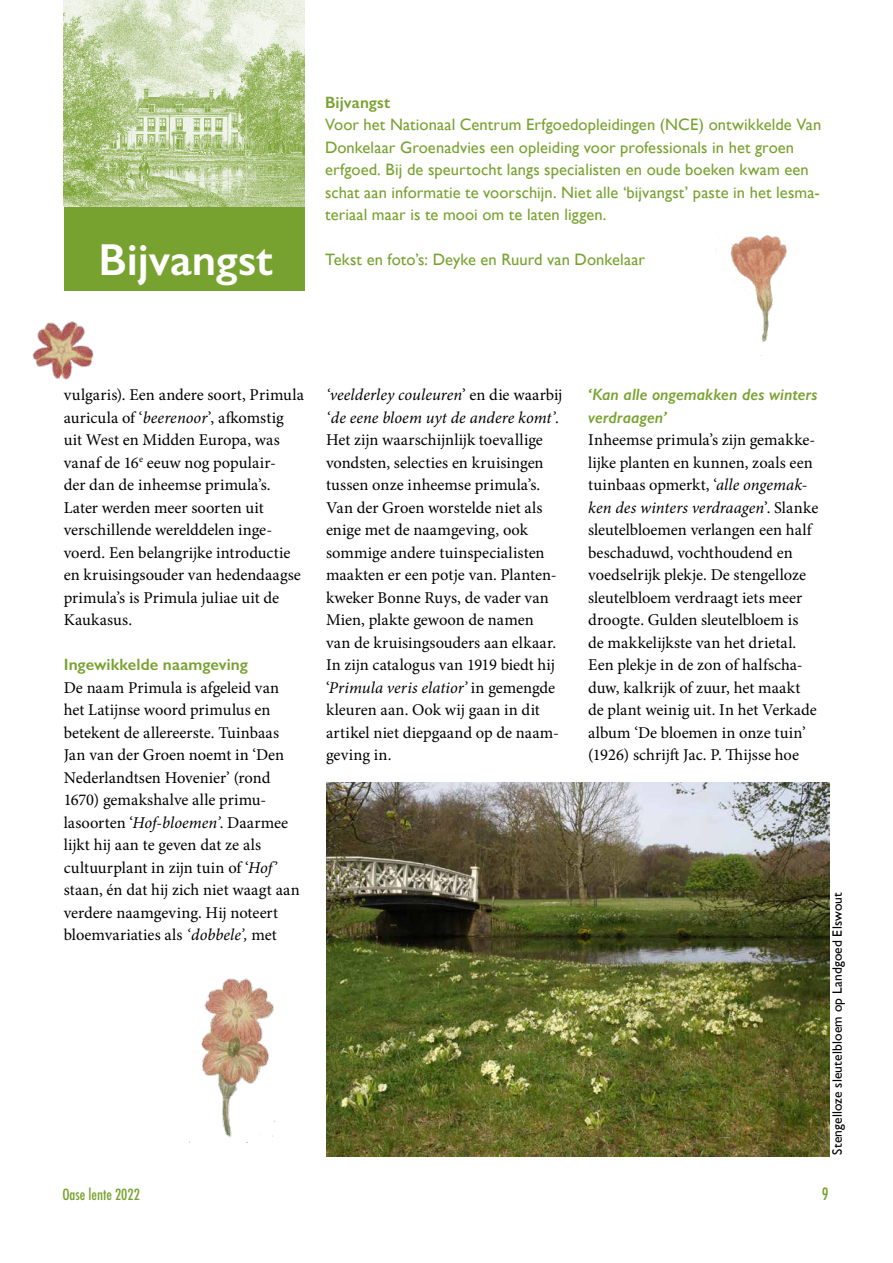
<style>
.page{position:relative;width:893px;height:1263px;background:#fff}
.page>*{position:absolute;margin:0;border:0;box-sizing:border-box;transform-origin:0 0}
.t1{font:600 45px "Gill Sans";color:#fff}
.t2{font:16.5px/22.5px "Minion Pro";color:#000}
.t3{font:16.5px/22.5px "Gill Sans";letter-spacing:.005em;color:#78a22f}
.t4{font:italic 600 16.5px/22.5px "Gill Sans";color:#78a22f}
.t5{font:600 16.5px "Gill Sans";letter-spacing:.005em;color:#78a22f}
.t6{font:500 condensed 16.5px "Futura";color:#78a22f}
.t7{font:500 condensed 15px "Futura";color:#78a22f}
.t8{font:13.5px "Gill Sans";letter-spacing:.015em;color:#000}
.s1{font-style:italic}
</style>
<div class="page">
<div style="left:64px;top:201px;width:241px;height:90px;background:#78a22f"></div>
<img style="left:64px;top:0;width:241px;height:206px">
<img style="left:326px;top:783px;width:503px;height:374px">
<img style="left:32px;top:321px;width:62px;height:59px">
<img style="left:716px;top:235px;width:72px;height:107px">
<img style="left:189px;top:978px;width:87px;height:165px">
<h1 class="t1" style="left:98px;top:233px;width:176px">Bijvangst</h1>
<p class="t5" style="left:325px;top:92px;width:67px">Bijvangst</p>
<p class="t3" style="left:325px;top:113px;width:498px">Voor het Nationaal Centrum Erfgoedopleidingen (NCE) ontwikkelde Van Donkelaar Groenadvies een opleiding voor professionals in het groen erfgoed. Bij de speurtocht langs specialisten en oude boeken kwam een schat aan informatie te voorschijn. Niet alle ‘bijvangst’ paste in het lesma&shy;teriaal maar is te mooi om te laten liggen.</p>
<p class="t3" style="left:325px;top:248px;width:321px">Tekst en foto’s: Deyke en Ruurd van Donkelaar</p>
<p class="t2" style="left:64px;top:384px;width:242px">vulgaris). Een andere soort, Primula auricula of ‘<span class="s1">beerenoor</span>’, afkomstig uit West en Midden Europa, was vanaf de 16<sup>e</sup> eeuw nog populair-<br>der dan de inheemse primula’s.<br>Later werden meer soorten uit verschillende werelddelen inge&shy;voerd. Een belangrijke introductie en kruisingsouder van hedendaagse primula’s is Primula juliae uit de<br>Kaukasus.</p>
<p class="t5" style="left:64px;top:655px;width:186px">Ingewikkelde naamgeving</p>
<p class="t2" style="left:64px;top:676px;width:238px">De naam Primula is afgeleid van het Latijnse woord primulus en betekent de allereerste. Tuinbaas<br>Jan van der Groen noemt in ‘Den<br>Nederlandtsen Hovenier’ (rond<br>1670) gemakshalve alle primu&shy;lasoorten ‘<span class="s1">Hof-bloemen’</span>. Daarmee lijkt hij aan te geven dat ze als cultuurplant in zijn tuin of ‘<span class="s1">Hof</span>’ staan, én dat hij zich niet waagt aan verdere naamgeving. Hij noteert bloemvariaties als <span class="s1">‘dobbele’,</span> met</p>
<p class="t2" style="left:326px;top:384px;width:238px"><span class="s1">‘veelderley couleuren</span>’ en die waarbij <span class="s1">‘de eene bloem uyt de andere komt’</span>.<br>Het zijn waarschijnlijk toevallige vondsten, selecties en kruisingen tussen onze inheemse primula’s.<br>Van der Groen worstelde niet als enige met de naamgeving, ook sommige andere tuinspecialisten maakten er een potje van. Planten&shy;kweker Bonne Ruys, de vader van<br>Mien, plakte gewoon de namen van de kruisingsouders aan elkaar.<br>In zijn catalogus van 1919 biedt hij ‘<span class="s1">Primula veris elatior’</span> in gemengde kleuren aan. Ook wij gaan in dit artikel niet diepgaand op de naam&shy;geving in.</p>
<p class="t4" style="left:588px;top:383px;width:231px">‘Kan alle ongemakken des winters verdraagen’</p>
<p class="t2" style="left:588px;top:429px;width:232px">Inheemse primula’s zijn gemakke&shy;lijke planten en kunnen, zoals een tuinbaas opmerkt, ‘<span class="s1">alle ongemak&shy;ken des winters verdraagen</span>’. Slanke sleutelbloemen verlangen een half beschaduwd, vochthoudend en voedselrijk plekje. De stengelloze sleutelbloem verdraagt iets meer droogte. Gulden sleutelbloem is<br>de makkelijkste van het drietal.<br>Een plekje in de zon of halfscha&shy;duw, kalkrijk of zuur, het maakt de plant weinig uit. In het Verkade album ‘De bloemen in onze tuin’ (1926) schrijft Jac. P. Thijsse hoe</p>
<p class="t8" style="left:829px;top:1154px;width:264px;rotate:-90deg">Stengelloze sleutelbloem op Landgoed Elswout</p>
<p class="t7" style="left:62px;top:1185px;width:79px">Oase lente 2022</p>
<p class="t6" style="left:822px;top:1184px;width:8px">9</p>
</div>
